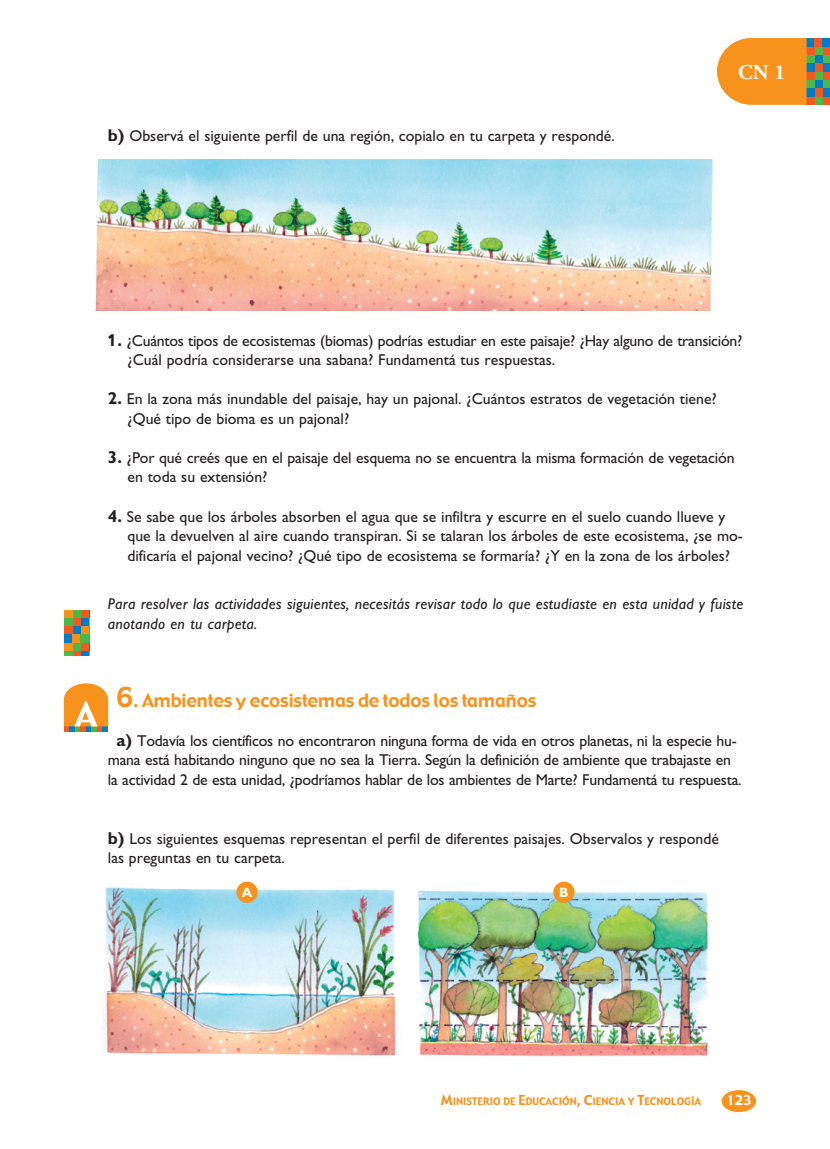
<style>
.page{position:relative;width:830px;height:1149px;background:#fff}
.page>*{position:absolute;margin:0;border:0;box-sizing:border-box;transform-origin:0 0}
.t1{font:700 21px "Adobe Garamond";color:#fff}
.t2{font:18px "Gadget";letter-spacing:-.005em;color:#f7931d}
.t3{font:15.75px/19.5px "Santi Gill Sans";color:#231f20}
.t4{font:15.75px/19.5px "Santi Gill Sans";letter-spacing:-.02em;color:#231f20}
.t5{font:italic 15.75px/19.5px "Santi Gill Sans";letter-spacing:.015em;color:#231f20}
.t6{font:13.5px "Gadget";color:#fff}
.t7{font:700 13.5px "Santi Gill Sans";color:#fff}
.t8{font:10.2px "Gadget";color:#f7931d}
.s1{font-weight:700;font-size:17.25px}
.s2{font-size:27px}
.s3{font-size:13.5px}
</style>
<div class="page">
<div style="left:721px;top:1089px;width:34px;height:22px;background:#f7931d;border-radius:50%"></div>
<img style="left:95px;top:159px;width:618px;height:151px">
<div style="left:80px;top:625px;width:9px;height:9px;background:#f7931d"></div>
<div style="left:72px;top:625px;width:8px;height:9px;background:#007ec5"></div>
<div style="left:64px;top:625px;width:8px;height:9px;background:#f15921"></div>
<div style="left:80px;top:617px;width:9px;height:8px;background:#007ec5"></div>
<div style="left:72px;top:617px;width:8px;height:8px;background:#f15921"></div>
<div style="left:64px;top:617px;width:8px;height:8px;background:#4cb848"></div>
<div style="left:80px;top:610px;width:9px;height:7px;background:#f15921"></div>
<div style="left:72px;top:610px;width:8px;height:7px;background:#4cb848"></div>
<div style="left:64px;top:610px;width:8px;height:7px;background:#f7931d"></div>
<div style="left:80px;top:650px;width:9px;height:5px;background:#007ec5"></div>
<div style="left:72px;top:650px;width:8px;height:5px;background:#f15921"></div>
<div style="left:64px;top:650px;width:8px;height:5px;background:#4cb848"></div>
<div style="left:80px;top:642px;width:9px;height:8px;background:#f15921"></div>
<div style="left:72px;top:642px;width:8px;height:8px;background:#4cb848"></div>
<div style="left:64px;top:642px;width:8px;height:8px;background:#f7931d"></div>
<div style="left:64px;top:634px;width:8px;height:8px;background:#007ec5"></div>
<div style="left:72px;top:634px;width:8px;height:8px;background:#f7931d"></div>
<div style="left:80px;top:634px;width:9px;height:8px;background:#4cb848"></div>
<svg style="left:89px;top:610px;width:1px;height:45px"></svg>
<svg style="left:64px;top:683px;width:44px;height:48px"></svg>
<img style="left:102px;top:883px;width:296px;height:174px">
<img style="left:417px;top:883px;width:292px;height:174px">
<div style="left:236px;top:881px;width:21px;height:21px;background:#f7931d;border-radius:50%"></div>
<div style="left:553px;top:881px;width:21px;height:21px;background:#f7931d;border-radius:50%"></div>
<div style="left:822px;top:96px;width:7px;height:9px;background:#f15921"></div>
<div style="left:814px;top:96px;width:8px;height:9px;background:#4cb848"></div>
<div style="left:805px;top:96px;width:9px;height:9px;background:#f15921"></div>
<div style="left:822px;top:88px;width:7px;height:8px;background:#007ec5"></div>
<div style="left:814px;top:88px;width:8px;height:8px;background:#f15921"></div>
<div style="left:805px;top:88px;width:9px;height:8px;background:#007ec5"></div>
<div style="left:822px;top:80px;width:7px;height:8px;background:#4cb848"></div>
<div style="left:814px;top:80px;width:8px;height:8px;background:#007ec5"></div>
<div style="left:805px;top:80px;width:9px;height:8px;background:#4cb848"></div>
<div style="left:822px;top:71px;width:7px;height:9px;background:#f15921"></div>
<div style="left:814px;top:71px;width:8px;height:9px;background:#4cb848"></div>
<div style="left:805px;top:71px;width:9px;height:9px;background:#f15921"></div>
<div style="left:822px;top:63px;width:7px;height:8px;background:#007ec5"></div>
<div style="left:814px;top:63px;width:8px;height:8px;background:#f15921"></div>
<div style="left:805px;top:63px;width:9px;height:8px;background:#007ec5"></div>
<div style="left:822px;top:55px;width:7px;height:8px;background:#4cb848"></div>
<div style="left:814px;top:55px;width:8px;height:8px;background:#007ec5"></div>
<div style="left:805px;top:55px;width:9px;height:8px;background:#4cb848"></div>
<div style="left:822px;top:46px;width:7px;height:9px;background:#f15921"></div>
<div style="left:814px;top:46px;width:8px;height:9px;background:#4cb848"></div>
<div style="left:805px;top:46px;width:9px;height:9px;background:#f15921"></div>
<div style="left:805px;top:38px;width:9px;height:8px;background:#007ec5"></div>
<div style="left:814px;top:38px;width:8px;height:8px;background:#f15921"></div>
<div style="left:822px;top:38px;width:7px;height:8px;background:#007ec5"></div>
<svg style="left:717px;top:38px;width:89px;height:67px;background:#f79c30"></svg>
<p class="t3" style="left:108px;top:127px;width:508px"><span class="s1">b)</span> Observá el siguiente perfil de una región, copialo en tu carpeta y respondé.</p>
<h1 class="t1" style="left:738px;top:63px;width:49px">CN 1</h1>
<p class="t4" style="left:127px;top:332px;width:616px;text-indent:-20px"><span class="s1">1.</span> ¿Cuántos tipos de ecosistemas (biomas) podrías estudiar en este paisaje? ¿Hay alguno de transición? ¿Cuál podría considerarse una sabana? Fundamentá tus respuestas.</p>
<p class="t3" style="left:127px;top:390px;width:590px;text-indent:-20px"><span class="s1">2.</span> En la zona más inundable del paisaje, hay un pajonal. ¿Cuántos estratos de vegetación tiene? ¿Qué tipo de bioma es un pajonal?</p>
<p class="t3" style="left:127px;top:449px;width:608px;text-indent:-20px"><span class="s1">3.</span> ¿Por qué creés que en el paisaje del esquema no se encuentra la misma formación de vegetación en toda su extensión?</p>
<p class="t3" style="left:127px;top:507px;width:616px;text-indent:-20px"><span class="s1">4.</span> Se sabe que los árboles absorben el agua que se infiltra y escurre en el suelo cuando llueve y que la devuelven al aire cuando transpiran. Si se talaran los árboles de este ecosistema, ¿se mo&shy;dificaría el pajonal vecino? ¿Qué tipo de ecosistema se formaría? ¿Y en la zona de los árboles?</p>
<p class="t5" style="left:108px;top:595px;width:636px">Para resolver las actividades siguientes, necesitás revisar todo lo que estudiaste en esta unidad y fuiste anotando en tu carpeta.</p>
<p class="t2" style="left:116px;top:690px;width:421px"><span class="s2">6</span>. Ambientes y ecosistemas de todos los tamaños</p>
<p class="t3" style="left:108px;top:732px;width:635px;text-indent:9px"><span class="s1">a)</span> Todavía los científicos no encontraron ninguna forma de vida en otros planetas, ni la especie hu&shy;mana está habitando ninguno que no sea la Tierra. Según la definición de ambiente que trabajaste en la actividad 2 de esta unidad, ¿podríamos hablar de los ambientes de Marte? Fundamentá tu respuesta.</p>
<p class="t3" style="left:108px;top:829px;width:612px"><span class="s1">b)</span> Los siguientes esquemas representan el perfil de diferentes paisajes. Observalos y respondé las preguntas en tu carpeta.</p>
<p class="t7" style="left:242px;top:886px;width:12px">A</p>
<p class="t7" style="left:559px;top:886px;width:11px">B</p>
<p class="t8" style="left:440px;top:1095px;width:262px"><span class="s3">M</span>INISTERIO DE <span class="s3">E</span>DUCACIÓN<span class="s3">, C</span>IENCIA Y <span class="s3">T</span>ECNOLOGÍA</p>
<p class="t6" style="left:726px;top:1092px;width:27px">123</p>
</div>
